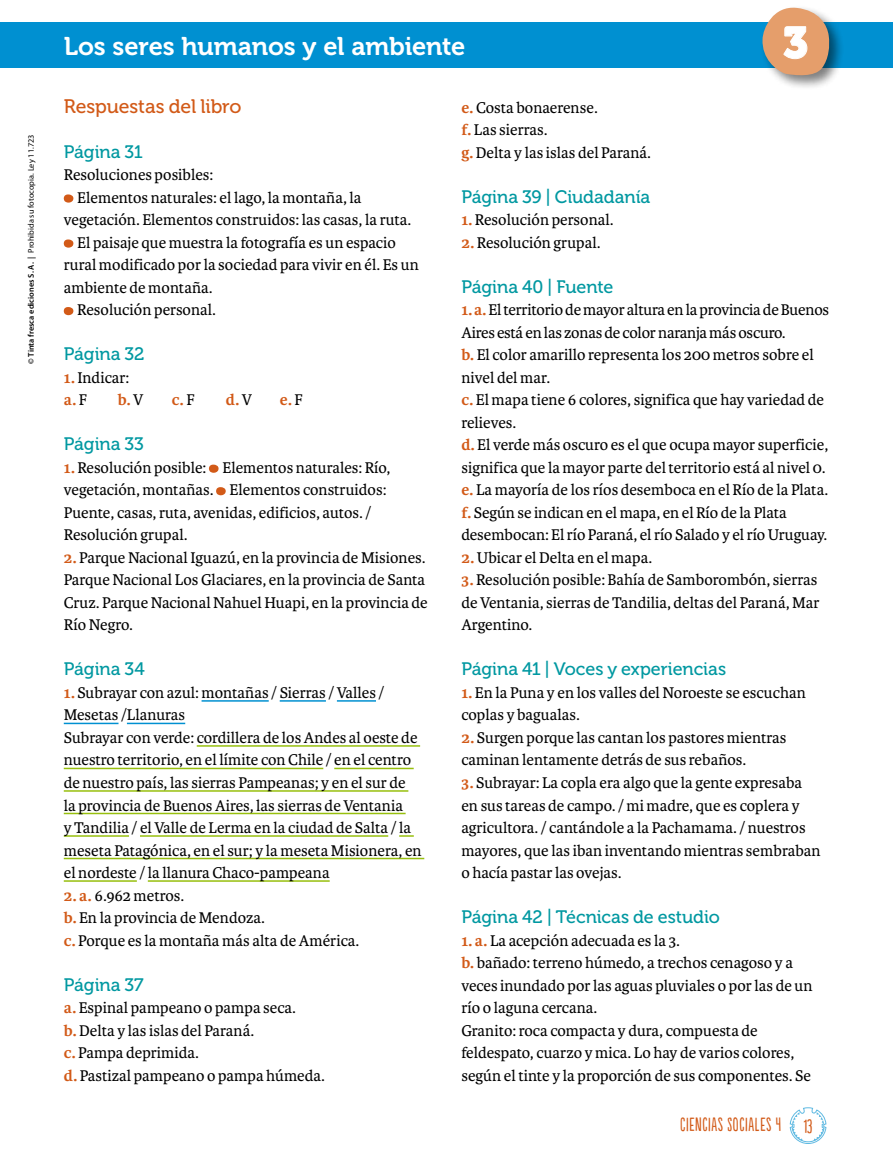
<style>
.page{position:relative;width:893px;height:1170px;background:#fff}
.page>*{position:absolute;margin:0;border:0;box-sizing:border-box;transform-origin:0 0}
.t1{font:43.95px "Museo 900";color:#fff}
.t2{font:25.5px "Museo 700";letter-spacing:-.01em;color:#fff}
.t3{font:19.5px "Museo 500";letter-spacing:-.005em;color:#d25a18}
.t4{font:18px "Museo 500";letter-spacing:-.005em;color:#0098a1}
.t5{font:18px "Populaire";letter-spacing:.04em;color:#d25a18}
.t6{font:16.5px/22.5px "Karmina Basic";color:#000}
.t7{font:700 16.5px "Karmina Basic";color:#d25a18}
.t8{font:8.25px "Myriad Pro";color:#000}
.s1{font-weight:600}
.s2{font-weight:700;color:#d25a18}
.s3{font-weight:400;color:#000}
</style>
<div class="page">
<div style="left:0;top:23px;width:893px;height:45px;background:#0090d1"></div>
<div style="left:759px;top:4px;width:85px;height:86px;background:#000;opacity:.5"></div>
<hr style="left:202px;top:700px;width:67px;height:1px;background:#0090d1">
<hr style="left:280px;top:700px;width:46px;height:1px;background:#0090d1">
<hr style="left:337px;top:700px;width:39px;height:1px;background:#0090d1">
<hr style="left:64px;top:722px;width:55px;height:2px;background:#0090d1">
<hr style="left:127px;top:722px;width:58px;height:2px;background:#0090d1">
<hr style="left:197px;top:745px;width:223px;height:1px;background:#97bf0d">
<hr style="left:64px;top:767px;width:259px;height:2px;background:#97bf0d">
<hr style="left:334px;top:767px;width:80px;height:2px;background:#97bf0d">
<hr style="left:64px;top:790px;width:344px;height:1px;background:#97bf0d">
<hr style="left:64px;top:812px;width:342px;height:2px;background:#97bf0d">
<hr style="left:64px;top:835px;width:65px;height:1px;background:#97bf0d">
<hr style="left:140px;top:835px;width:248px;height:1px;background:#97bf0d">
<svg style="left:399px;top:835px;width:15px;height:1px"></svg>
<hr style="left:64px;top:857px;width:360px;height:2px;background:#97bf0d">
<hr style="left:64px;top:880px;width:73px;height:1px;background:#97bf0d">
<hr style="left:148px;top:880px;width:182px;height:1px;background:#97bf0d">
<svg style="left:64px;top:194px;width:10px;height:9px"></svg>
<svg style="left:64px;top:239px;width:10px;height:9px"></svg>
<svg style="left:64px;top:307px;width:10px;height:8px"></svg>
<svg style="left:209px;top:464px;width:10px;height:9px"></svg>
<svg style="left:216px;top:487px;width:10px;height:8px"></svg>
<svg style="left:762px;top:5px;width:68px;height:73px"></svg>
<svg style="left:790px;top:1107px;width:36px;height:36px"></svg>
<p class="t8" style="left:27px;top:364px;width:230px;rotate:-90deg"><span class="s1">© Tinta fresca ediciones S. A. |</span> Prohibida su fotocopia. Ley 11.723</p>
<h2 class="t2" style="left:64px;top:32px;width:403px">Los seres humanos y el ambiente</h2>
<h1 class="t1" style="left:783px;top:18px;width:27px">3</h1>
<p class="t3" style="left:64px;top:95px;width:179px">Respuestas del libro</p>
<p class="t4" style="left:64px;top:141px;width:80px">Página 31</p>
<p class="t6" style="left:64px;top:164px;width:151px">Resoluciones posibles:</p>
<p class="t6" style="left:77px;top:186px;width:286px">Elementos naturales: el lago, la montaña, la</p>
<p class="t6" style="left:64px;top:209px;width:349px">vegetación. Elementos construidos: las casas, la ruta.</p>
<p class="t6" style="left:77px;top:231px;width:320px">El paisaje que muestra la fotografía es un espacio</p>
<p class="t6" style="left:64px;top:254px;width:357px">rural modificado por la sociedad para vivir en él. Es un</p>
<p class="t6" style="left:64px;top:276px;width:150px">ambiente de montaña.</p>
<p class="t6" style="left:77px;top:299px;width:140px">Resolución personal.</p>
<p class="t4" style="left:64px;top:344px;width:82px">Página 32</p>
<p class="t6" style="left:64px;top:366px;width:67px"><span class="s2">1.</span> Indicar: <span class="s2">a.</span> F</p>
<p class="t7" style="left:118px;top:390px;width:27px">b. <span class="s3">V</span></p>
<p class="t7" style="left:172px;top:390px;width:24px">c. <span class="s3">F</span></p>
<p class="t7" style="left:226px;top:390px;width:28px">d. <span class="s3">V</span></p>
<p class="t7" style="left:280px;top:390px;width:25px">e. <span class="s3">F</span></p>
<p class="t4" style="left:64px;top:434px;width:82px">Página 33</p>
<p class="t6" style="left:64px;top:456px;width:328px"><span class="s2">1.</span> Resolución posible: Elementos naturales: Río, vegetación, montañas. Elementos construidos:<br>Puente, casas, ruta, avenidas, edificios, autos. / Resolución grupal.</p>
<p class="t6" style="left:64px;top:546px;width:366px"><span class="s2">2.</span> Parque Nacional Iguazú, en la provincia de Misiones.<br>Parque Nacional Los Glaciares, en la provincia de Santa Cruz. Parque Nacional Nahuel Huapi, en la provincia de Río Negro.</p>
<p class="t4" style="left:64px;top:659px;width:82px">Página 34</p>
<p class="t6" style="left:64px;top:681px;width:359px"><span class="s2">1.</span> Subrayar con azul: montañas / Sierras / Valles / Mesetas /Llanuras<br>Subrayar con verde: cordillera de los Andes al oeste de nuestro territorio, en el límite con Chile / en el centro de nuestro país, las sierras Pampeanas; y en el sur de la provincia de Buenos Aires, las sierras de Ventania<br>y Tandilia / el Valle de Lerma en la ciudad de Salta / la meseta Patagónica, en el sur; y la meseta Misionera, en el nordeste / la llanura Chaco-pampeana</p>
<p class="t6" style="left:64px;top:884px;width:297px"><span class="s2">2. a.</span> 6.962 metros.<br><span class="s2">b.</span> En la provincia de Mendoza.<br><span class="s2">c.</span> Porque es la montaña más alta de América.</p>
<p class="t4" style="left:64px;top:974px;width:81px">Página 37</p>
<p class="t6" style="left:64px;top:996px;width:263px"><span class="s2">a.</span> Espinal pampeano o pampa seca.<br><span class="s2">b.</span> Delta y las islas del Paraná.<br><span class="s2">c.</span> Pampa deprimida.<br><span class="s2">d.</span> Pastizal pampeano o pampa húmeda.</p>
<p class="t6" style="left:461px;top:96px;width:191px"><span class="s2">e.</span> Costa bonaerense.<br><span class="s2">f.</span> Las sierras.<br><span class="s2">g.</span> Delta y las islas del Paraná.</p>
<p class="t4" style="left:461px;top:186px;width:191px">Página 39 | Ciudadanía</p>
<p class="t6" style="left:461px;top:209px;width:154px"><span class="s2">1.</span> Resolución personal.</p>
<p class="t6" style="left:461px;top:231px;width:141px"><span class="s2">2.</span> Resolución grupal.</p>
<p class="t4" style="left:461px;top:276px;width:153px">Página 40 | Fuente</p>
<p class="t6" style="left:461px;top:299px;width:369px"><span class="s2">1. a.</span> El territorio de mayor altura en la provincia de Buenos Aires está en las zonas de color naranja más oscuro.<br><span class="s2">b.</span> El color amarillo representa los 200 metros sobre el nivel del mar.<br><span class="s2">c.</span> El mapa tiene 6 colores, significa que hay variedad de relieves.<br><span class="s2">d.</span> El verde más oscuro es el que ocupa mayor superficie, significa que la mayor parte del territorio está al nivel 0. <span class="s2">e.</span> La mayoría de los ríos desemboca en el Río de la Plata. <span class="s2">f.</span> Según se indican en el mapa, en el Río de la Plata desembocan: El río Paraná, el río Salado y el río Uruguay.</p>
<p class="t6" style="left:461px;top:546px;width:192px"><span class="s2">2.</span> Ubicar el Delta en el mapa.</p>
<p class="t6" style="left:461px;top:569px;width:360px"><span class="s2">3.</span> Resolución posible: Bahía de Samborombón, sierras de Ventania, sierras de Tandilia, deltas del Paraná, Mar<br>Argentino.</p>
<p class="t4" style="left:461px;top:659px;width:267px">Página 41 | Voces y experiencias</p>
<p class="t6" style="left:461px;top:681px;width:346px"><span class="s2">1.</span> En la Puna y en los valles del Noroeste se escuchan coplas y bagualas.</p>
<p class="t6" style="left:461px;top:726px;width:327px"><span class="s2">2.</span> Surgen porque las cantan los pastores mientras caminan lentamente detrás de sus rebaños.</p>
<p class="t6" style="left:461px;top:771px;width:361px"><span class="s2">3.</span> Subrayar: La copla era algo que la gente expresaba en sus tareas de campo. / mi madre, que es coplera y agricultora. / cantándole a la Pachamama. / nuestros mayores, que las iban inventando mientras sembraban o hacía pastar las ovejas.</p>
<p class="t4" style="left:461px;top:906px;width:260px">Página 42 | Técnicas de estudio</p>
<p class="t6" style="left:461px;top:929px;width:353px"><span class="s2">1. a.</span> La acepción adecuada es la 3.<br><span class="s2">b.</span> bañado: terreno húmedo, a trechos cenagoso y a veces inundado por las aguas pluviales o por las de un río o laguna cercana.<br>Granito: roca compacta y dura, compuesta de feldespato, cuarzo y mica. Lo hay de varios colores, según el tinte y la proporción de sus componentes. Se</p>
<p class="t5" style="left:680px;top:1114px;width:134px">CIENCIAS SOCIALES 4 13</p>
</div>
